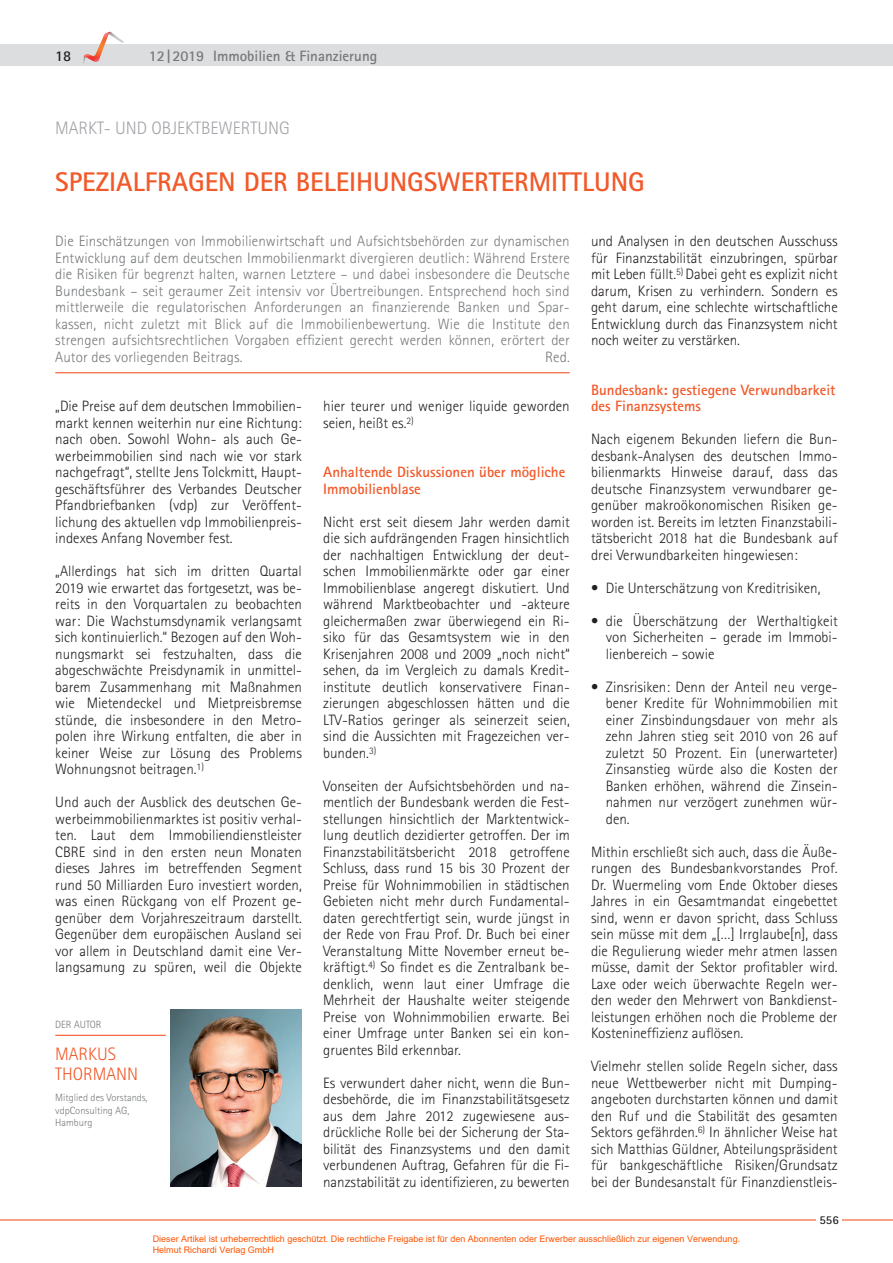
<style>
.page{position:relative;width:893px;height:1263px;background:#fff}
.page>*{position:absolute;margin:0;border:0;box-sizing:border-box;transform-origin:0 0}
.t1{font:700 27px "Rotis Sans Serif";color:#f15929}
.t2{font:300 18px "Rotis Sans Serif";color:#a3a4a8}
.t3{font:300 18px/20.2px "Rotis Sans Serif";color:#f15929}
.t4{font:300 15px/16.5px "Rotis Sans Serif";color:#231f20;text-align:justify}
.t5{font:300 15px/16.5px "Rotis Sans Serif";letter-spacing:.005em;color:#76787b;text-align:justify}
.t6{font:700 15px/16.5px "Rotis Sans Serif";color:#f15929}
.t7{font:700 15px "Rotis Sans Serif";color:#76787b}
.t8{font:700 15px "Rotis Sans Serif";color:#231f20}
.t9{font:700 12px "Rotis Sans Serif";color:#231f20}
.t10{font:300 10.5px/12.6px "Rotis Sans Serif";color:#76787b}
.t11{font:9px/10.8px "Arial";color:#ff5400}
</style>
<div class="page">
<hr style="left:0;top:1219px;width:893px;height:1px;background:#f15929">
<div style="left:0;top:45px;width:893px;height:21px;background:#dcdddf"></div>
<svg style="left:83px;top:31px;width:41px;height:33px"></svg>
<div style="left:816px;top:1214px;width:26px;height:13px;background:#fff"></div>
<img style="left:170px;top:1010px;width:132px;height:176px">
<hr style="left:55px;top:1035px;width:111px;height:1px;background:#f15929">
<hr style="left:55px;top:372px;width:515px;height:1px;background:#f15929">
<p class="t8" style="left:55px;top:46px;width:18px">18</p>
<p class="t7" style="left:149px;top:46px;width:230px">12|2019 Immobilien &amp; Finanzierung</p>
<p class="t2" style="left:55px;top:117px;width:236px">MARKT- UND OBJEKTBEWERTUNG</p>
<h1 class="t1" style="left:55px;top:165px;width:591px">SPEZIALFRAGEN DER BELEIHUNGSWERTERMITTLUNG</h1>
<p class="t5" style="left:55px;top:233px;width:516px">Die Einschätzungen von Immobilienwirtschaft und Aufsichtsbehörden zur dynamischen Entwicklung auf dem deutschen Immobilienmarkt divergieren deutlich: Während Erstere die Risiken für begrenzt halten, warnen Letztere – und dabei insbesondere die Deutsche Bundesbank – seit geraumer Zeit intensiv vor Übertreibungen. Entsprechend hoch sind mittlerweile die regulatorischen Anforderungen an finanzierende Banken und Spar&shy;kassen, nicht zuletzt mit Blick auf die Immobilienbewertung. Wie die Institute den strengen aufsichtsrechtlichen Vorgaben effizient gerecht werden können, erörtert der Autor des vorliegenden Beitrags.</p>
<p class="t5" style="left:545px;top:348px;width:26px">Red.</p>
<p class="t4" style="left:55px;top:398px;width:248px">„Die Preise auf dem deutschen Immobilien&shy;markt kennen weiterhin nur eine Richtung: nach oben. Sowohl Wohn- als auch Ge&shy;werbeimmobilien sind nach wie vor stark nachgefragt“, stellte Jens Tolckmitt, Haupt&shy;geschäftsführer des Verbandes Deutscher Pfandbriefbanken (vdp) zur Veröffent&shy;lichung des aktuellen vdp Immobilienpreis&shy;indexes Anfang November fest.</p>
<p class="t4" style="left:55px;top:563px;width:248px">„Allerdings hat sich im dritten Quartal 2019 wie erwartet das fortgesetzt, was be&shy;reits in den Vorquartalen zu beobachten war: Die Wachstumsdynamik verlangsamt sich kontinuierlich.“ Bezogen auf den Woh&shy;nungsmarkt sei festzuhalten, dass die abgeschwächte Preisdynamik in unmittel&shy;barem Zusammenhang mit Maßnahmen wie Mietendeckel und Mietpreisbremse stünde, die insbesondere in den Metro&shy;polen ihre Wirkung entfalten, die aber in keiner Weise zur Lösung des Problems Wohnungsnot beitragen.<sup>1)</sup></p>
<p class="t4" style="left:55px;top:794px;width:248px">Und auch der Ausblick des deutschen Ge&shy;werbeimmobilienmarktes ist positiv verhal&shy;ten. Laut dem Immobiliendienstleister CBRE sind in den ersten neun Monaten dieses Jahres im betreffenden Segment rund 50 Milliarden Euro investiert worden, was einen Rückgang von elf Prozent ge&shy;genüber dem Vorjahreszeitraum darstellt.<br>Gegenüber dem europäischen Ausland sei vor allem in Deutschland damit eine Ver&shy;langsamung zu spüren, weil die Objekte</p>
<p class="t10" style="left:55px;top:1018px;width:48px">DER AUTOR</p>
<p class="t3" style="left:55px;top:1044px;width:84px">MARKUS<br>THORMANN</p>
<p class="t10" style="left:55px;top:1091px;width:94px">Mitglied des Vorstands, vdpConsulting AG,<br>Hamburg</p>
<p class="t4" style="left:323px;top:398px;width:248px">hier teurer und weniger liquide geworden seien, heißt es.<sup>2)</sup></p>
<p class="t6" style="left:323px;top:463px;width:244px">Anhaltende Diskussionen über mögliche<br>Immobilienblase</p>
<p class="t4" style="left:323px;top:513px;width:248px">Nicht erst seit diesem Jahr werden damit die sich aufdrängenden Fragen hinsichtlich der nachhaltigen Entwicklung der deut&shy;schen Immobilienmärkte oder gar einer Immobilienblase angeregt diskutiert. Und während Marktbeobachter und -akteure gleichermaßen zwar überwiegend ein Ri&shy;siko für das Gesamtsystem wie in den Krisenjahren 2008 und 2009 „noch nicht“ sehen, da im Vergleich zu damals Kredit&shy;institute deutlich konservativere Finan&shy;zierungen abgeschlossen hätten und die LTV-Ratios geringer als seinerzeit seien, sind die Aussichten mit Fragezeichen ver&shy;bunden.<sup>3)</sup></p>
<p class="t4" style="left:323px;top:777px;width:248px">Vonseiten der Aufsichtsbehörden und na&shy;mentlich der Bundesbank werden die Fest&shy;stellungen hinsichtlich der Marktentwick&shy;lung deutlich dezidierter getroffen. Der im Finanzstabilitätsbericht 2018 getroffene Schluss, dass rund 15 bis 30 Prozent der Preise für Wohnimmobilien in städtischen Gebieten nicht mehr durch Fundamental&shy;daten gerechtfertigt sein, wurde jüngst in der Rede von Frau Prof. Dr. Buch bei einer Veranstaltung Mitte November erneut be&shy;kräftigt.<sup>4)</sup> So findet es die Zentralbank be&shy;denklich, wenn laut einer Umfrage die Mehrheit der Haushalte weiter steigende Preise von Wohnimmobilien erwarte. Bei einer Umfrage unter Banken sei ein kon&shy;gruentes Bild erkennbar.</p>
<p class="t4" style="left:323px;top:1074px;width:248px">Es verwundert daher nicht, wenn die Bun&shy;desbehörde, die im Finanzstabilitätsgesetz aus dem Jahre 2012 zugewiesene aus&shy;drückliche Rolle bei der Sicherung der Sta&shy;bilität des Finanzsystems und den damit verbundenen Auftrag, Gefahren für die Fi&shy;nanzstabilität zu identifizieren, zu bewerten</p>
<p class="t4" style="left:591px;top:233px;width:248px">und Analysen in den deutschen Ausschuss für Finanzstabilität einzubringen, spürbar mit Leben füllt.<sup>5)</sup> Dabei geht es explizit nicht darum, Krisen zu verhindern. Sondern es geht darum, eine schlechte wirtschaftliche Entwicklung durch das Finanzsystem nicht noch weiter zu verstärken.</p>
<p class="t6" style="left:591px;top:381px;width:246px">Bundesbank: gestiegene Verwundbarkeit des Finanzsystems</p>
<p class="t4" style="left:591px;top:431px;width:248px">Nach eigenem Bekunden liefern die Bun&shy;desbank-Analysen des deutschen Immo&shy;bilienmarkts Hinweise darauf, dass das deutsche Finanzsystem verwundbarer ge&shy;genüber makroökonomischen Risiken ge&shy;worden ist. Bereits im letzten Finanzstabili&shy;tätsbericht 2018 hat die Bundesbank auf drei Verwundbarkeiten hingewiesen:</p>
<p class="t4" style="left:591px;top:579px;width:231px">• Die Unterschätzung von Kreditrisiken,</p>
<p class="t4" style="left:606px;top:612px;width:233px;text-indent:-15px">• die Überschätzung der Werthaltigkeit von Sicherheiten – gerade im Immobi&shy;lienbereich – sowie</p>
<p class="t4" style="left:606px;top:678px;width:233px;text-indent:-15px">• Zinsrisiken: Denn der Anteil neu verge&shy;bener Kredite für Wohnimmobilien mit einer Zinsbindungsdauer von mehr als zehn Jahren stieg seit 2010 von 26 auf zuletzt 50 Prozent. Ein (unerwarteter)<br>Zinsanstieg würde also die Kosten der Banken erhöhen, während die Zinsein&shy;nahmen nur verzögert zunehmen wür&shy;den.</p>
<p class="t4" style="left:591px;top:843px;width:248px">Mithin erschließt sich auch, dass die Äuße&shy;rungen des Bundesbankvorstandes Prof.<br>Dr. Wuermeling vom Ende Oktober dieses Jahres in ein Gesamtmandat eingebettet sind, wenn er davon spricht, dass Schluss sein müsse mit dem „[…] Irrglaube[n], dass die Regulierung wieder mehr atmen lassen müsse, damit der Sektor profitabler wird.<br>Laxe oder weich überwachte Regeln wer&shy;den weder den Mehrwert von Bankdienst&shy;leistungen erhöhen noch die Probleme der Kostenineffizienz auflösen.</p>
<p class="t4" style="left:591px;top:1058px;width:248px">Vielmehr stellen solide Regeln sicher, dass neue Wettbewerber nicht mit Dumping&shy;angeboten durchstarten können und damit den Ruf und die Stabilität des gesamten Sektors gefährden.<sup>6)</sup> In ähnlicher Weise hat sich Matthias Güldner, Abteilungspräsident für bankgeschäftliche Risiken/Grundsatz bei der Bundesanstalt für Finanzdienstleis-</p>
<p class="t9" style="left:819px;top:1212px;width:21px">556</p>
<p class="t11" style="left:153px;top:1233px;width:589px">Dieser Artikel ist urheberrechtlich geschützt. Die rechtliche Freigabe ist für den Abonnenten oder Erwerber ausschließlich zur eigenen Verwendung.<br>Helmut Richardi Verlag GmbH</p>
</div>
